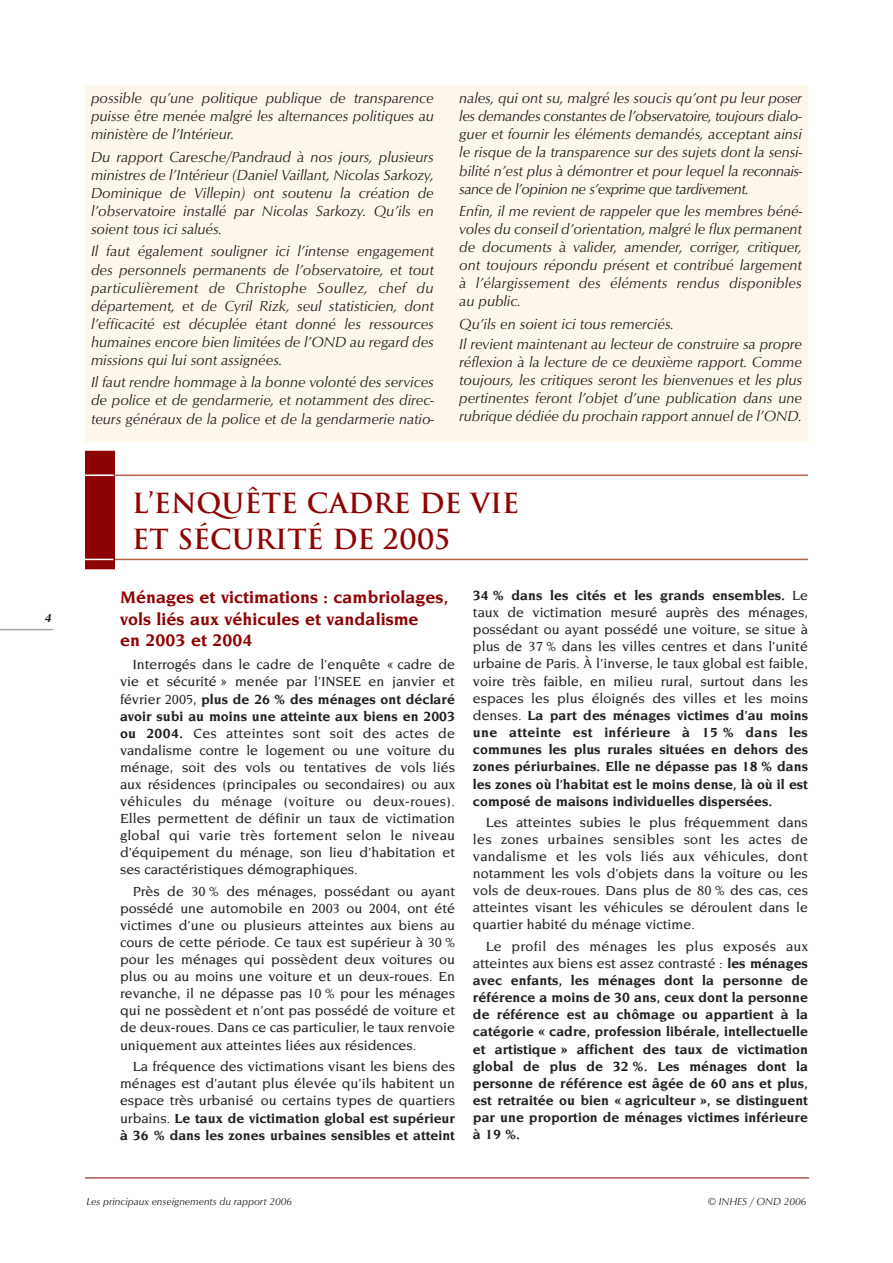
<style>
.page{position:relative;width:893px;height:1263px;background:#fff}
.page>*{position:absolute;margin:0;border:0;box-sizing:border-box;transform-origin:0 0}
.t1{font:700 27px/36px "Trajan";color:#8c0403}
.t2{font:700 18px/21.6px "Novarese";color:#8c0403}
.t3{font:italic 15px/18.1px "Opus";color:#231f20;text-align:justify}
.t4{font:500 14.25px/17.1px "Novarese";color:#231f20;text-align:justify}
.t5{font:700 14.25px/17.1px "Novarese";color:#231f20;text-align:justify}
.t6{font:italic 700 12px "Opus";color:#231f20}
.t7{font:italic 10.5px "Opus";color:#231f20}
.s1{font-weight:700}
.s2{font-weight:500}
</style>
<div class="page">
<hr style="left:85px;top:1177px;width:724px;height:1px;background:#8c0403">
<hr style="left:0;top:629px;width:53px;height:1px;background:#a8a9ad">
<div style="left:85px;top:85px;width:723px;height:357px;background:#fef7eb"></div>
<hr style="left:90px;top:559px;width:718px;height:1px;background:#b5624b">
<div style="left:85px;top:451px;width:30px;height:118px;background:#8c0403"></div>
<hr style="left:83px;top:559px;width:31px;height:1px;background:#fff">
<hr style="left:90px;top:474px;width:718px;height:2px;background:#b5624b">
<hr style="left:83px;top:474px;width:31px;height:2px;background:#fff">
<p class="t6" style="left:45px;top:611px;width:8px">4</p>
<p class="t3" style="left:91px;top:89px;width:344px">possible qu’une politique publique de transparence puisse être menée malgré les alternances politiques au ministère de l’Intérieur.</p>
<p class="t3" style="left:91px;top:147px;width:344px">Du rapport Caresche/Pandraud à nos jours, plusieurs ministres de l’Intérieur (Daniel Vaillant, Nicolas Sarkozy, Dominique de Villepin) ont soutenu la création de l’observatoire installé par Nicolas Sarkozy. Qu’ils en soient tous ici salués.</p>
<p class="t3" style="left:91px;top:242px;width:344px">Il faut également souligner ici l’intense engagement des personnels permanents de l’observatoire, et tout particulièrement de Christophe Soullez, chef du département, et de Cyril Rizk, seul statisticien, dont l’efficacité est décuplée étant donné les ressources humaines encore bien limitées de l’OND au regard des missions qui lui sont assignées.</p>
<p class="t3" style="left:91px;top:373px;width:344px">Il faut rendre hommage à la bonne volonté des services de police et de gendarmerie, et notamment des direc&shy;teurs généraux de la police et de la gendarmerie natio-</p>
<p class="t3" style="left:459px;top:89px;width:344px">nales, qui ont su, malgré les soucis qu’ont pu leur poser les demandes constantes de l’observatoire, toujours dialo&shy;guer et fournir les éléments demandés, acceptant ainsi le risque de la transparence sur des sujets dont la sensi&shy;bilité n’est plus à démontrer et pour lequel la reconnais&shy;sance de l’opinion ne s’exprime que tardivement.</p>
<p class="t3" style="left:459px;top:202px;width:344px">Enfin, il me revient de rappeler que les membres béné&shy;voles du conseil d’orientation, malgré le flux permanent de documents à valider, amender, corriger, critiquer, ont toujours répondu présent et contribué largement à l’élargissement des éléments rendus disponibles au public.</p>
<p class="t3" style="left:459px;top:313px;width:344px;line-height:20.2px">Qu’ils en soient ici tous remerciés.<br>Il revient maintenant au lecteur de construire sa propre</p>
<p class="t3" style="left:459px;top:353px;width:344px">réflexion à la lecture de ce deuxième rapport. Comme toujours, les critiques seront les bienvenues et les plus pertinentes feront l’objet d’une publication dans une rubrique dédiée du prochain rapport annuel de l’OND.</p>
<h1 class="t1" style="left:132px;top:486px;width:389px">L’ENQUÊTE CADRE DE VIE<br>ET SÉCURITÉ DE 2005</h1>
<p class="t2" style="left:120px;top:587px;width:330px">Ménages et victimations : cambriolages, vols liés aux véhicules et vandalisme<br>en 2003 et 2004</p>
<p class="t4" style="left:120px;top:656px;width:337px;text-indent:13px">Interrogés dans le cadre de l’enquête « cadre de vie et sécurité » menée par l’INSEE en janvier et février 2005, <span class="s1">plus de 26 % des ménages ont déclaré avoir subi au moins une atteinte aux biens en 2003 ou 2004.</span> Ces atteintes sont soit des actes de vandalisme contre le logement ou une voiture du ménage, soit des vols ou tentatives de vols liés aux résidences (principales ou secondaires) ou aux véhicules du ménage (voiture ou deux-roues).<br>Elles permettent de définir un taux de victimation global qui varie très fortement selon le niveau d’équipement du ménage, son lieu d’habitation et ses caractéristiques démographiques.</p>
<p class="t4" style="left:120px;top:883px;width:337px;text-indent:13px">Près de 30 % des ménages, possédant ou ayant possédé une automobile en 2003 ou 2004, ont été victimes d’une ou plusieurs atteintes aux biens au cours de cette période. Ce taux est supérieur à 30 % pour les ménages qui possèdent deux voitures ou plus ou au moins une voiture et un deux-roues. En revanche, il ne dépasse pas 10 % pour les ménages qui ne possèdent et n’ont pas possédé de voiture et de deux-roues. Dans ce cas particulier, le taux renvoie uniquement aux atteintes liées aux résidences.</p>
<p class="t4" style="left:120px;top:1058px;width:337px;text-indent:13px">La fréquence des victimations visant les biens des ménages est d’autant plus élevée qu’ils habitent un espace très urbanisé ou certains types de quartiers urbains. <span class="s1">Le taux de victimation global est supérieur à 36 % dans les zones urbaines sensibles et atteint</span></p>
<p class="t5" style="left:473px;top:588px;width:337px">34 % dans les cités et les grands ensembles. <span class="s2">Le taux de victimation mesuré auprès des ménages, possédant ou ayant possédé une voiture, se situe à plus de 37 % dans les villes centres et dans l’unité urbaine de Paris. À l’inverse, le taux global est faible, voire très faible, en milieu rural, surtout dans les espaces les plus éloignés des villes et les moins denses.</span> La part des ménages victimes d’au moins une atteinte est inférieure à 15 % dans les communes les plus rurales situées en dehors des zones périurbaines. Elle ne dépasse pas 18 % dans les zones où l’habitat est le moins dense, là où il est composé de maisons individuelles dispersées.</p>
<p class="t4" style="left:473px;top:814px;width:337px;text-indent:13px">Les atteintes subies le plus fréquemment dans les zones urbaines sensibles sont les actes de vandalisme et les vols liés aux véhicules, dont notamment les vols d’objets dans la voiture ou les vols de deux-roues. Dans plus de 80 % des cas, ces atteintes visant les véhicules se déroulent dans le quartier habité du ménage victime.</p>
<p class="t5" style="left:473px;top:938px;width:337px;text-indent:13px"><span class="s2">Le profil des ménages les plus exposés aux atteintes aux biens est assez contrasté :</span> les ménages avec enfants, les ménages dont la personne de référence a moins de 30 ans, ceux dont la personne de référence est au chômage ou appartient à la catégorie « cadre, profession libérale, intellectuelle et artistique » affichent des taux de victimation global de plus de 32 %. Les ménages dont la personne de référence est âgée de 60 ans et plus, est retraitée ou bien « agriculteur », se distinguent par une proportion de ménages victimes inférieure à 19 %.</p>
<p class="t7" style="left:87px;top:1195px;width:207px">Les principaux enseignements du rapport 2006</p>
<p class="t7" style="left:708px;top:1195px;width:100px">© INHES / OND 2006</p>
</div>
